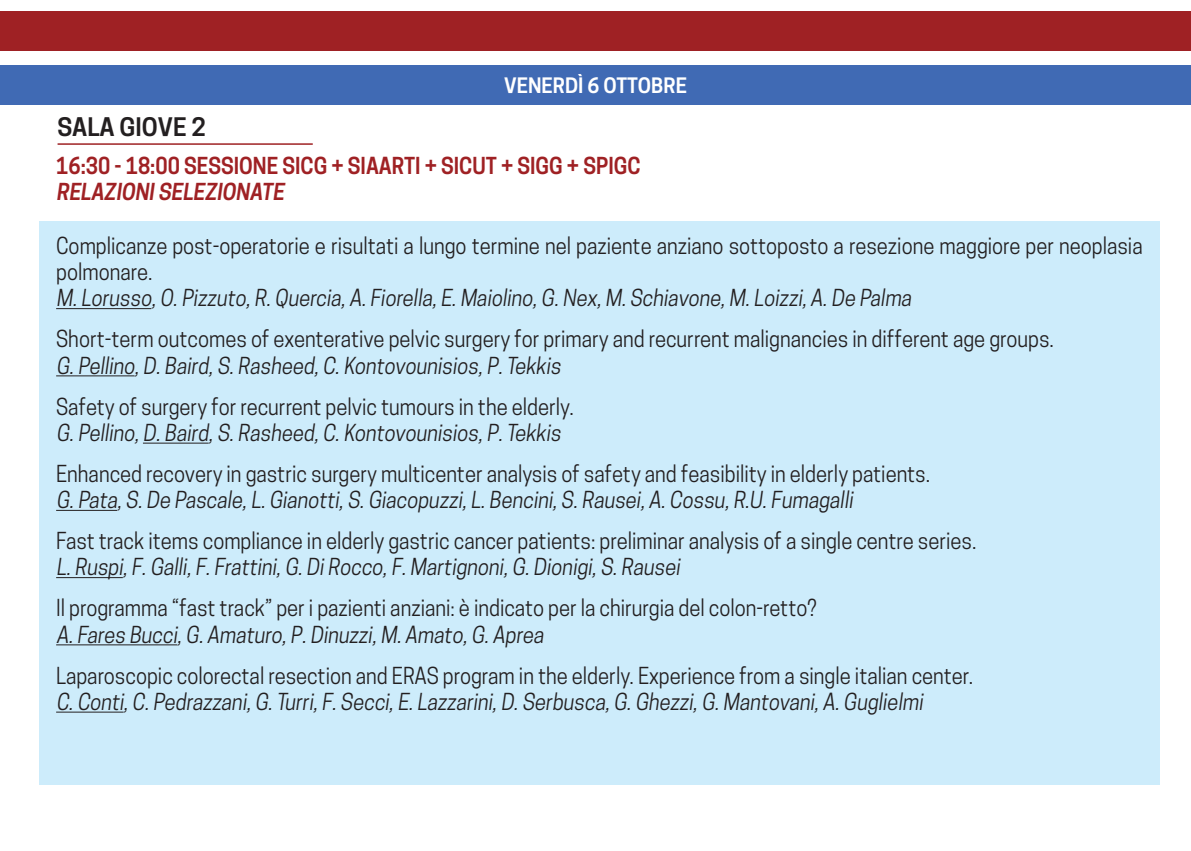
<style>
.page{position:relative;width:1191px;height:851px;background:#fff}
.page>*{position:absolute;margin:0;border:0;box-sizing:border-box;transform-origin:0 0}
.t1{font:700 24px "Cooper Hewitt";color:#231f20}
.t2{font:22px/26.4px "Cooper Hewitt";color:#231f20;scale:.92 1}
.t3{font:600 22px/26.4px "Cooper Hewitt";color:#9f2124;scale:.93 1}
.t4{font:700 20px "Cooper Hewitt";color:#fff}
</style>
<div class="page">
<div style="left:0;top:11px;width:1191px;height:40px;background:#9f2124"></div>
<div style="left:0;top:65px;width:1191px;height:40px;background:#406ab4"></div>
<div style="left:40px;top:221px;width:1119px;height:563px;background:#cdecfb"></div>
<hr style="left:56px;top:308px;width:95px;height:1px;background:#231f20">
<hr style="left:56px;top:375px;width:78px;height:1px;background:#231f20">
<hr style="left:143px;top:442px;width:66px;height:1px;background:#231f20">
<hr style="left:56px;top:510px;width:61px;height:1px;background:#231f20">
<hr style="left:56px;top:577px;width:67px;height:1px;background:#231f20">
<hr style="left:56px;top:644px;width:121px;height:1px;background:#231f20">
<hr style="left:56px;top:711px;width:67px;height:1px;background:#231f20">
<hr style="left:58px;top:143px;width:255px;height:2px;background:#9f2124">
<p class="t4" style="left:504px;top:73px;width:184px">VENERDì 6 OTTOBRE</p>
<p class="t1" style="left:58px;top:113px;width:150px">SALA GIOVE 2</p>
<p class="t3" style="left:56px;top:152px;width:630px">16:30 - 18:00 SESSIONE SICG + SIAARTI + SICUT + SIGG + SPIGC<br>RELAZIONISELEZIONATE</p>
<p class="t2" style="left:56px;top:232px;width:1182px">Complicanze post-operatorie e risultati a lungo termine nel paziente anziano sottoposto a resezione maggiore per neoplasia polmonare.<br>M.Lorusso,O.Pizzuto,R.Quercia,A.Fiorella,E.Maiolino,G.Nex,M.Schiavone,M.Loizzi,A.De Palma</p>
<p class="t2" style="left:56px;top:326px;width:1086px">Short-term outcomes of exenterative pelvic surgery for primary and recurrent malignancies in different age groups.<br>G.Pellino,D.Baird,S.Rasheed,C.Kontovounisios,P.Tekkis</p>
<p class="t2" style="left:56px;top:393px;width:564px">Safety of surgery for recurrent pelvic tumours in the elderly.<br>G.Pellino,D.Baird,S.Rasheed,C.Kontovounisios,P.Tekkis</p>
<p class="t2" style="left:56px;top:460px;width:951px">Enhanced recovery in gastric surgery multicenter analysis of safety and feasibility in elderly patients.<br>G.Pata,S.De Pascale,L.Gianotti,S.Giacopuzzi,L.Bencini,S.Rausei,A.Cossu,R.U.Fumagalli</p>
<p class="t2" style="left:56px;top:527px;width:1002px">Fast track items compliance in elderly gastric cancer patients: preliminar analysis of a single centre series.<br>L.Ruspi,F.Galli,F.Frattini,G.DiRocco,F.Martignoni,G.Dionigi,S.Rausei</p>
<p class="t2" style="left:56px;top:594px;width:828px">Il programma “fast track” per i pazienti anziani: è indicato per la chirurgia del colon-retto?<br>A.Fares Bucci,G.Amaturo,P.Dinuzzi,M.Amato,G.Aprea</p>
<p class="t2" style="left:56px;top:662px;width:998px">Laparoscopic colorectal resection and ERAS program in the elderly. Experience from a single italian center.<br>C.Conti,C.Pedrazzani,G.Turri,F.Secci,E.Lazzarini,D.Serbusca,G.Ghezzi,G.Mantovani,A.Guglielmi</p>
</div>
